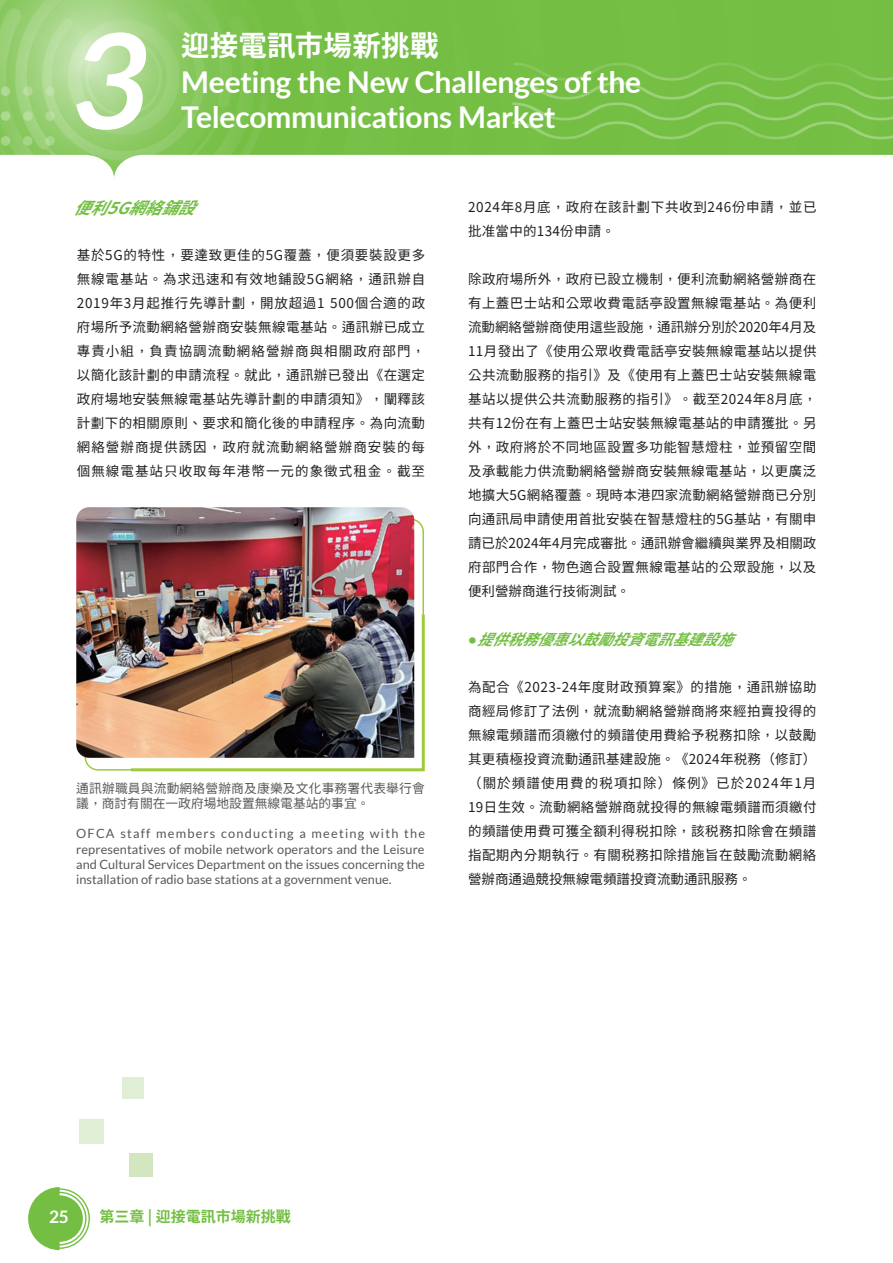
<style>
.page{position:relative;width:893px;height:1263px;background:#fff}
.page>*{position:absolute;margin:0;border:0;box-sizing:border-box;transform-origin:0 0}
.t1{font:italic 700 132px "Lato";color:#fff}
.t2{font:700 30px/34.5px "Lato";letter-spacing:-.01em;color:#fff}
.t3{font:700 28.5px "Taipei Sans TC Beta";letter-spacing:.005em;color:#fff}
.t4{font:700 17.25px "Lato";color:#fff}
.中文大題{font:italic 700 16.5px "Taipei Sans TC Beta";color:#74bf43}
.中文大題-2{font:italic 700 15px "Taipei Sans TC Beta";color:#74bf43}
.t5{font:700 15px "Taipei Sans TC Beta";color:#74bf43}
.中文大題-3{font:13.5px/24px "Taipei Sans TC Beta";letter-spacing:.035em;color:#231f20;text-align:justify}
.中文大題-4{font:12.75px/15.3px "Lato";color:#57585a;text-align:justify}
.中文大題-5{font:12.75px/15.3px "Taipei Sans TC Beta";letter-spacing:.015em;color:#57585a}
.s1{font-family:"Lato";font-style:normal}
</style>
<div class="page">
<img style="left:0;top:0;width:893px;height:155px">
<svg style="left:28px;top:1187px;width:62px;height:63px"></svg>
<div style="left:122px;top:1077px;width:22px;height:22px;background:#dfeed4"></div>
<div style="left:129px;top:1153px;width:24px;height:23px;background:#d2e7c0"></div>
<div style="left:79px;top:1119px;width:25px;height:25px;background:#dfeed4"></div>
<img style="left:76px;top:507px;width:338px;height:251px">
<img style="left:128px;top:612px;width:297px;height:160px">
<h1 class="t1" style="left:71px;top:5px;width:78px">3</h1>
<h3 class="t3" style="left:181px;top:30px;width:259px">迎接電訊市場新挑戰</h3>
<h2 class="t2" style="left:181px;top:65px;width:462px">Meeting the New Challenges of the<br>Telecommunications Market</h2>
<p class="中文大題" style="left:74px;top:199px;width:139px">便利5G網絡鋪設</p>
<p class="中文大題-3" style="left:77px;top:243px;width:350px">基於5G的特性，要達致更佳的5G覆蓋，便須要裝設更多無線電基站。為求迅速和有效地鋪設5G網絡，通訊辦自2019年3月起推行先導計劃，開放超過1 500個合適的政府場所予流動網絡營辦商安裝無線電基站。通訊辦已成立專責小組，負責協調流動網絡營辦商與相關政府部門，以簡化該計劃的申請流程。就此，通訊辦已發出《在選定政府場地安裝無線電基站先導計劃的申請須知》，闡釋該計劃下的相關原則、要求和簡化後的申請程序。為向流動網絡營辦商提供誘因，政府就流動網絡營辦商安裝的每個無線電基站只收取每年港幣一元的象徵式租金。截至</p>
<p class="中文大題-5" style="left:76px;top:781px;width:350px">通訊辦職員與流動網絡營辦商及康樂及文化事務署代表舉行會議，商討有關在一政府場地設置無線電基站的事宜。</p>
<p class="中文大題-4" style="left:76px;top:826px;width:350px">OFCA staff members conducting a meeting with the representatives of mobile network operators and the Leisure and Cultural Services Department on the issues concerning the installation of radio base stations at a government venue.</p>
<p class="中文大題-3" style="left:468px;top:195px;width:350px">2024年8月底，政府在該計劃下共收到246份申請，並已批准當中的134份申請。</p>
<p class="中文大題-3" style="left:468px;top:267px;width:350px">除政府場所外，政府已設立機制，便利流動網絡營辦商在有上蓋巴士站和公眾收費電話亭設置無線電基站。為便利流動網絡營辦商使用這些設施，通訊辦分別於2020年4月及11月發出了《使用公眾收費電話亭安裝無線電基站以提供公共流動服務的指引》及《使用有上蓋巴士站安裝無線電基站以提供公共流動服務的指引》。截至2024年8月底，共有12份在有上蓋巴士站安裝無線電基站的申請獲批。另外，政府將於不同地區設置多功能智慧燈柱，並預留空間及承載能力供流動網絡營辦商安裝無線電基站，以更廣泛地擴大5G網絡覆蓋。現時本港四家流動網絡營辦商已分別向通訊局申請使用首批安裝在智慧燈柱的5G基站，有關申請已於2024年4月完成審批。通訊辦會繼續與業界及相關政府部門合作，物色適合設置無線電基站的公眾設施，以及便利營辦商進行技術測試。</p>
<p class="中文大題-2" style="left:468px;top:631px;width:280px"><span class="s1">•</span>提供税務優惠以鼓勵投資電訊基建設施</p>
<p class="中文大題-3" style="left:468px;top:675px;width:350px">為配合《2023-24年度財政預算案》的措施，通訊辦協助商經局修訂了法例，就流動網絡營辦商將來經拍賣投得的無線電頻譜而須繳付的頻譜使用費給予税務扣除，以鼓勵其更積極投資流動通訊基建設施。《2024年税務（修訂）（關於頻譜使用費的税項扣除）條例》已於2024年1月19日生效。流動網絡營辦商就投得的無線電頻譜而須繳付的頻譜使用費可獲全額利得税扣除，該税務扣除會在頻譜指配期內分期執行。有關税務扣除措施旨在鼓勵流動網絡營辦商通過競投無線電頻譜投資流動通訊服務。</p>
<p class="t4" style="left:49px;top:1206px;width:21px">25</p>
<p class="t5" style="left:99px;top:1208px;width:193px">第三章 | 迎接電訊市場新挑戰</p>
</div>
